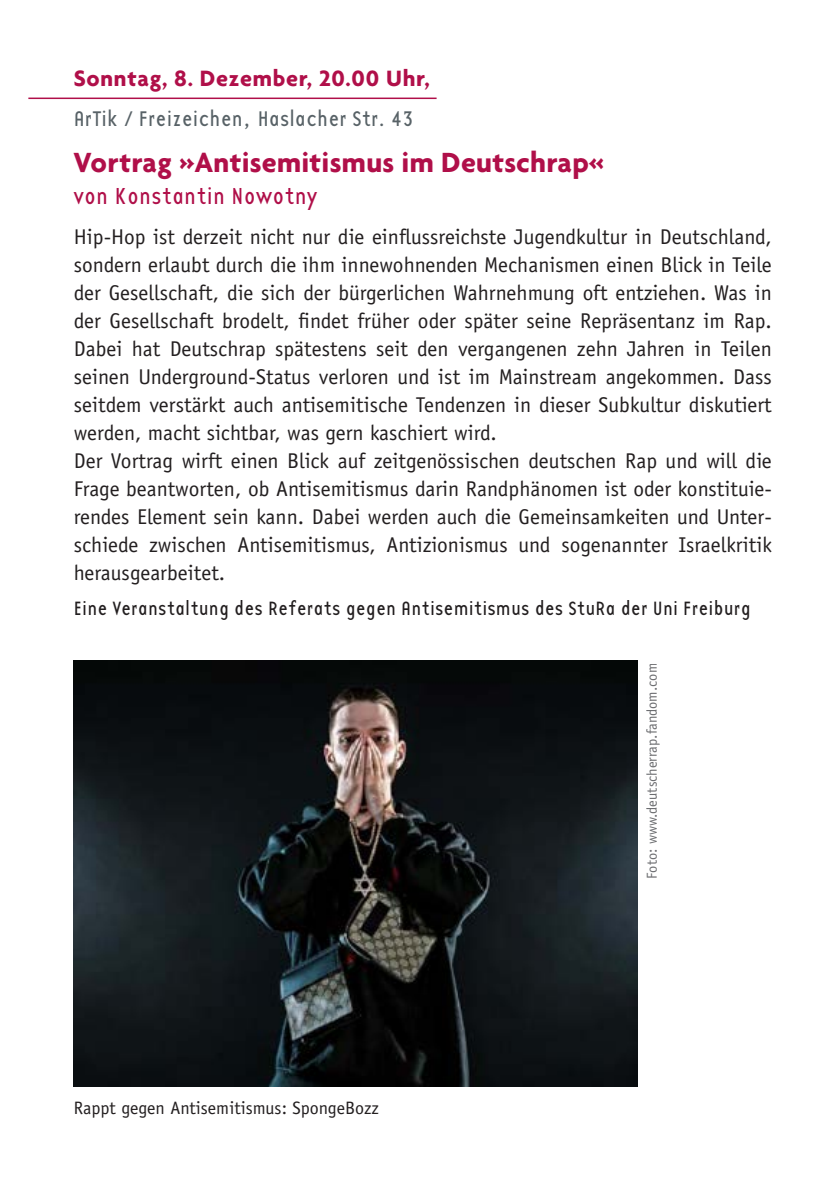
<style>
.page{position:relative;width:840px;height:1191px;background:#fff}
.page>*{position:absolute;margin:0;border:0;box-sizing:border-box;transform-origin:0 0}
.t1{font:700 30px "Agenda";letter-spacing:.01em;color:#b00f49}
.t2{font:700 24px "Agenda";letter-spacing:.03em;color:#b00f49}
.t3{font:24px "Base Twelve Sans";letter-spacing:.01em;color:#b00f49}
.t4{font:22px "Base Twelve Sans";letter-spacing:.005em;color:#586267}
.t5{font:21.4px/28px "Officina Sans Std";color:#231f20}
.t6{font:20px "Base Twelve Sans";letter-spacing:.005em;color:#231f20}
.t7{font:18px "Officina Sans Std";color:#231f20}
.t8{font:14.4px "Officina Sans Std";letter-spacing:.005em;color:#6c6d70}
</style>
<div class="page">
<hr style="left:28px;top:98px;width:408px;height:1px;background:#b00f49">
<img style="left:74px;top:660px;width:563px;height:426px">
<p class="t2" style="left:74px;top:64px;width:357px">Sonntag, 8. Dezember, 20.00 Uhr,</p>
<p class="t4" style="left:74px;top:104px;width:341px">ArTik / Freizeichen, Haslacher Str. 43</p>
<h1 class="t1" style="left:74px;top:144px;width:531px">Vortrag »Antisemitismus im Deutschrap«</h1>
<p class="t3" style="left:74px;top:181px;width:245px">von Konstantin Nowotny</p>
<p class="t5" style="left:74px;top:222px;width:699px">Hip-Hop ist derzeit nicht nur die einflussreichste Jugendkultur in Deutschland, sondern erlaubt durch die ihm innewohnenden Mechanismen einen Blick in Teile der Gesellschaft, die sich der bürgerlichen Wahrnehmung oft entziehen. Was in der Gesellschaft brodelt, findet früher oder später seine Repräsentanz im Rap.<br>Dabei hat Deutschrap spätestens seit den vergangenen zehn Jahren in Teilen seinen Underground-Status verloren und ist im Mainstream angekommen. Dass seitdem verstärkt auch antisemitische Tendenzen in dieser Subkultur diskutiert werden, macht sichtbar, was gern kaschiert wird.<br>Der Vortrag wirft einen Blick auf zeitgenössischen deutschen Rap und will die Frage beantworten, ob Antisemitismus darin Randphänomen ist oder konstituie&shy;rendes Element sein kann. Dabei werden auch die Gemeinsamkeiten und Unter&shy;schiede zwischen Antisemitismus, Antizionismus und sogenannter Israelkritik herausgearbeitet.</p>
<p class="t6" style="left:74px;top:596px;width:678px">Eine Veranstaltung des Referats gegen Antisemitismus des StuRa der Uni Freiburg</p>
<p class="t7" style="left:74px;top:1097px;width:306px">Rappt gegen Antisemitismus: SpongeBozz</p>
<p class="t8" style="left:643px;top:879px;width:217px;rotate:-90deg">Foto: www.deutscherrap.fandom.com</p>
</div>
